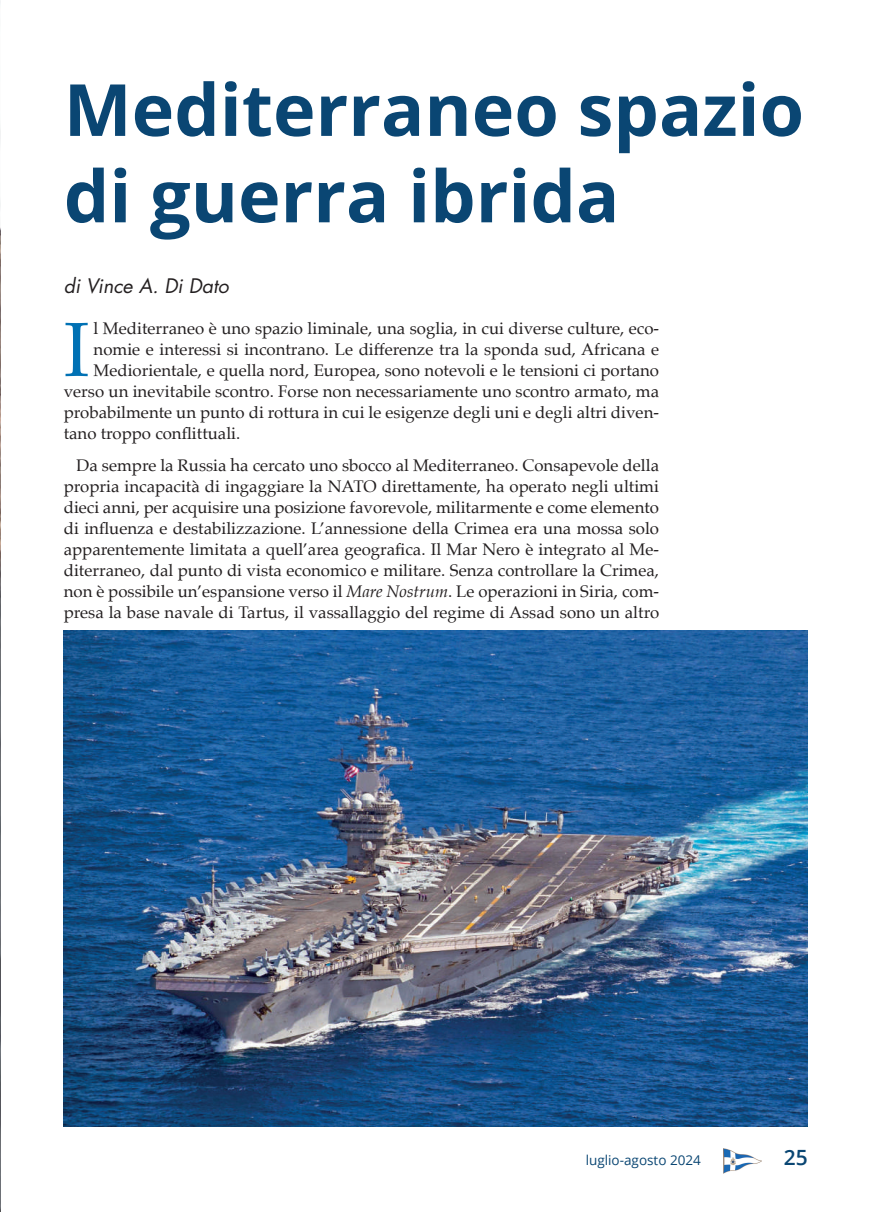
<style>
.page{position:relative;width:893px;height:1212px;background:#fff}
.page>*{position:absolute;margin:0;border:0;box-sizing:border-box;transform-origin:0 0}
.t1{font:76.95px "Palatino";color:#0071b4}
.t2{font:700 72px/86.4px "Open Sans";color:#0a4673}
.t3{font:600 21px "Open Sans";color:#0a4673}
.t4{font:italic 19.5px "Futura";color:#231f20}
.t5{font:16.8px/21px "Palatino";color:#231f20;text-align:justify}
.t6{font:13.5px "Open Sans";color:#0a4673}
.s1{font-style:italic}
</style>
<div class="page">
<img style="left:724px;top:1148px;width:37px;height:26px">
<img style="left:64px;top:631px;width:744px;height:495px">
<img style="left:0;top:1px;width:1px;height:1210px">
<h2 class="t2" style="left:64px;top:65px;width:742px">Mediterraneo spazio di guerra ibrida</h2>
<p class="t4" style="left:64px;top:273px;width:167px">di Vince A. Di Dato</p>
<h1 class="t1" style="left:64px;top:286px;width:27px">I</h1>
<p class="t5" style="left:94px;top:318px;width:567px">l Mediterraneo è uno spazio liminale, una soglia, in cui diverse culture, eco-</p>
<p class="t5" style="left:94px;top:339px;width:567px">nomie e interessi si incontrano. Le differenze tra la sponda sud, Africana e</p>
<p class="t5" style="left:94px;top:360px;width:567px">Mediorientale, e quella nord, Europea, sono notevoli e le tensioni ci portano</p>
<p class="t5" style="left:64px;top:381px;width:597px">verso un inevitabile scontro. Forse non necessariamente uno scontro armato, ma</p>
<p class="t5" style="left:64px;top:402px;width:597px">probabilmente un punto di rottura in cui le esigenze degli uni e degli altri diven-</p>
<p class="t5" style="left:64px;top:423px;width:178px">tano troppo conflittuali.</p>
<p class="t5" style="left:64px;top:454px;width:597px;text-indent:13px">Da sempre la Russia ha cercato uno sbocco al Mediterraneo. Consapevole della propria incapacità di ingaggiare la NATO direttamente, ha operato negli ultimi dieci anni, per acquisire una posizione favorevole, militarmente e come elemento di influenza e destabilizzazione. L’annessione della Crimea era una mossa solo apparentemente limitata a quell’area geografica. Il Mar Nero è integrato al Me&shy;diterraneo, dal punto di vista economico e militare. Senza controllare la Crimea, non è possibile un’espansione verso il <span class="s1">Mare Nostrum</span>. Le operazioni in Siria, com&shy;presa la base navale di Tartus, il vassallaggio del regime di Assad sono un altro</p>
<p class="t6" style="left:586px;top:1151px;width:117px">luglio-agosto 2024</p>
<p class="t3" style="left:784px;top:1143px;width:25px">25</p>
</div>
